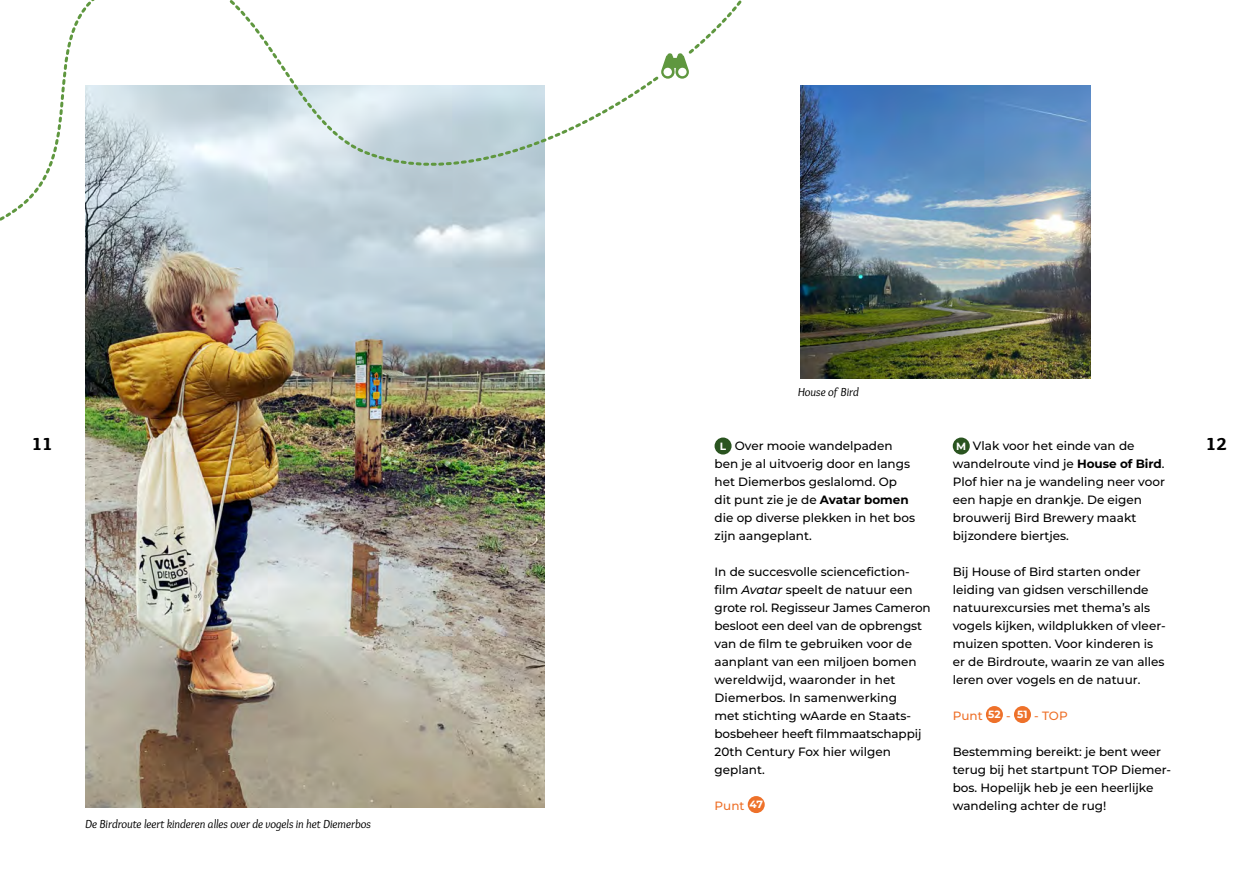
<style>
.page{position:relative;width:1259px;height:893px;background:#fff}
.page>*{position:absolute;margin:0;border:0;box-sizing:border-box;transform-origin:0 0}
.t1{font:900 18px "Overlock";color:#000}
.t2{font:500 12px/18px "Montserrat";color:#000}
.t3{font:italic 12px "Overlock";color:#000}
.t4{font:500 12px "Montserrat";color:#ee712a}
.s1{font-weight:700;font-size:10.5px;color:#fff}
.s2{font-weight:700}
.s3{font-style:italic}
</style>
<div class="page">
<img style="left:85px;top:211px;width:459px;height:597px">
<svg style="left:0;top:211px;width:367px;height:54px"></svg>
<svg style="left:12px;top:0;width:730px;height:211px"></svg>
<svg style="left:654px;top:48px;width:39px;height:34px"></svg>
<div style="left:714px;top:437px;width:17px;height:18px;background:#2a5420;border-radius:50%"></div>
<div style="left:747px;top:796px;width:17px;height:17px;background:#ee712a;border-radius:50%"></div>
<div style="left:952px;top:437px;width:17px;height:18px;background:#2a5420;border-radius:50%"></div>
<div style="left:986px;top:706px;width:17px;height:17px;background:#ee712a;border-radius:50%"></div>
<div style="left:1014px;top:706px;width:17px;height:17px;background:#ee712a;border-radius:50%"></div>
<img style="left:800px;top:85px;width:290px;height:293px">
<p class="t3" style="left:797px;top:385px;width:63px">House of Bird</p>
<h1 class="t1" style="left:32px;top:433px;width:22px">11</h1>
<p class="t2" style="left:720px;top:436px;width:174px"><span class="s1">L</span> Over mooie wandelpaden</p>
<h1 class="t1" style="left:1206px;top:433px;width:22px">12</h1>
<p class="t2" style="left:714px;top:454px;width:202px">ben je al uitvoerig door en langs het Diemerbos geslalomd. Op dit punt zie je de <span class="s2">Avatar bomen </span>die op diverse plekken in het bos zijn aangeplant.</p>
<p class="t2" style="left:714px;top:562px;width:218px">In de succesvolle sciencefiction&shy;film <span class="s3">Avatar</span> speelt de natuur een grote rol. Regisseur James Cameron besloot een deel van de opbrengst van de film te gebruiken voor de aanplant van een miljoen bomen wereldwijd, waaronder in het<br>Diemerbos. In samenwerking<br>met stichting wAarde en Staats&shy;bosbeheer heeft filmmaatschappij<br>20th Century Fox hier wilgen geplant.</p>
<p class="t4" style="left:714px;top:798px;width:50px">Punt <span class="s1">47</span></p>
<p class="t2" style="left:952px;top:436px;width:214px"><span class="s1">M</span> Vlak voor het einde van de wandelroute vind je <span class="s2">House of Bird</span>.<br>Plof hier na je wandeling neer voor een hapje en drankje. De eigen brouwerij Bird Brewery maakt bijzondere biertjes.</p>
<p class="t2" style="left:952px;top:562px;width:214px">Bij House of Bird starten onder leiding van gidsen verschillende natuurexcursies met thema’s als vogels kijken, wildplukken of vleer&shy;muizen spotten. Voor kinderen is er de Birdroute, waarin ze van alles leren over vogels en de natuur.</p>
<p class="t4" style="left:952px;top:708px;width:116px">Punt <span class="s1">52</span> - <span class="s1">51</span> - TOP</p>
<p class="t2" style="left:952px;top:742px;width:220px">Bestemming bereikt: je bent weer terug bij het startpunt TOP Diemer&shy;bos. Hopelijk heb je een heerlijke wandeling achter de rug!</p>
<p class="t3" style="left:85px;top:817px;width:287px">De Birdroute leert kinderen alles over de vogels in het Diemerbos</p>
</div>
